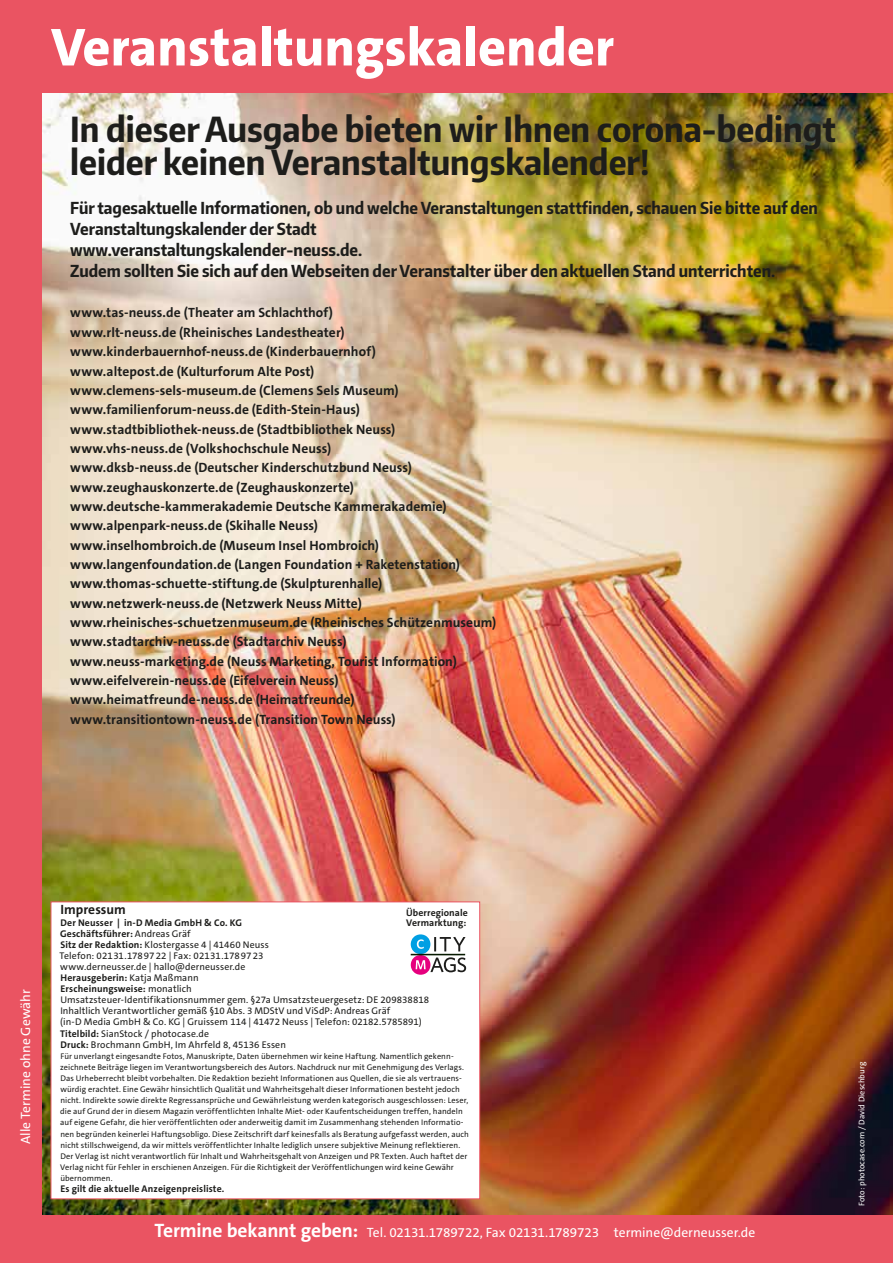
<style>
.page{position:relative;width:893px;height:1263px;background:#ea5462}
.page>*{position:absolute;margin:0;border:0;box-sizing:border-box;transform-origin:0 0}
.t1{font:800 54px "The Sans C5";color:#fff}
.t2{font:700 34.5px/33px "Encode Sans Condensed";color:#1d1d1b}
.t3{font:700 16.5px/21px "Encode Sans Condensed";color:#1d1d1b}
.t4{font:700 13.5px/19.4px "The Sans C5";letter-spacing:.005em;color:#1d1d1b}
.t5{font:13.5px "The Sans C5";letter-spacing:-.005em;color:#fff}
.t6{font:9.75px/11.1px "The Sans C5";letter-spacing:.01em;color:#1d1d1b}
.t7{font:700 9.75px/10.5px "The Sans C5";letter-spacing:.01em;color:#1d1d1b}
.t8{font:8.25px/11.1px "The Sans C5";letter-spacing:.015em;color:#1d1d1b}
.t9{font:8.25px "The Sans C5";color:#fff}
.s1{font-weight:700}
.s2{font-weight:700;font-size:19.5px}
</style>
<div class="page">
<img style="left:43px;top:94px;width:849px;height:1120px">
<div style="left:51px;top:902px;width:429px;height:297px;background:#fff"></div>
<div style="left:51px;top:901px;width:429px;height:298px;border:1px solid #ea5462"></div>
<svg style="left:411px;top:934px;width:55px;height:41px"></svg>
<hr style="left:411px;top:954px;width:54px;height:1px;background:#061a00">
<img style="left:892px;top:93px;width:1px;height:1122px">
<img style="left:701px;top:106px;width:157px;height:43px">
<h1 class="t1" style="left:51px;top:13px;width:565px">Veranstaltungskalender</h1>
<h2 class="t2" style="left:70px;top:111px;width:767px">In dieser Ausgabe bieten wir Ihnen corona-bedingt leider keinen Veranstaltungskalender!</h2>
<p class="t3" style="left:70px;top:197px;width:749px">Für tagesaktuelle Informationen, ob und welche Veranstaltungen stattfinden, schauen Sie bitte auf den Veranstaltungskalender der Stadt<br>www.veranstaltungskalender-neuss.de.<br>Zudem sollten Sie sich auf den Webseiten der Veranstalter über den aktuellen Stand unterrichten.</p>
<p class="t4" style="left:70px;top:303px;width:428px">www.tas-neuss.de (Theater am Schlachthof)<br>www.rlt-neuss.de (Rheinisches Landestheater) www.kinderbauernhof-neuss.de (Kinderbauernhof)<br>www.altepost.de (Kulturforum Alte Post) www.clemens-sels-museum.de (Clemens Sels Museum) www.familienforum-neuss.de (Edith-Stein-Haus) www.stadtbibliothek-neuss.de (Stadtbibliothek Neuss) www.vhs-neuss.de (Volkshochschule Neuss)<br>www.dksb-neuss.de (Deutscher Kinderschutzbund Neuss) www.zeughauskonzerte.de (Zeughauskonzerte) www.deutsche-kammerakademie Deutsche Kammerakademie) www.alpenpark-neuss.de (Skihalle Neuss)<br>www.inselhombroich.de (Museum Insel Hombroich) www.langenfoundation.de (Langen Foundation + Raketenstation) www.thomas-schuette-stiftung.de (Skulpturenhalle) www.netzwerk-neuss.de (Netzwerk Neuss Mitte) www.rheinisches-schuetzenmuseum.de (Rheinisches Schützenmuseum) www.stadtarchiv-neuss.de (Stadtarchiv Neuss) www.neuss-marketing.de (Neuss Marketing, Tourist Information) www.eifelverein-neuss.de (Eifelverein Neuss) www.heimatfreunde-neuss.de (Heimatfreunde) www.transitiontown-neuss.de (Transition Town Neuss)</p>
<h3 class="t5" style="left:17px;top:1144px;width:156px;rotate:-90deg">Alle Termine ohne Gewähr</h3>
<h3 class="t4" style="left:60px;top:900px;width:67px">Impressum</h3>
<p class="t6" style="left:60px;top:917px;width:371px"><span class="s1">Der Neusser | in-D Media GmbH &amp; Co. KG<br>Geschäftsführer:</span> Andreas Gräf<br><span class="s1">Sitz der Redaktion:</span> Klostergasse 4 | 41460 Neuss<br>Telefon: 02131.1789722 | Fax: 02131.1789723<br>www.derneusser.de | hallo@derneusser.de<br><span class="s1">Herausgeberin:</span> Katja Maßmann<br><span class="s1">Erscheinungsweise:</span> monatlich<br>Umsatzsteuer-Identifikationsnummer gem. §27a Umsatzsteuergesetz: DE 209838818<br>Inhaltlich Verantwortlicher gemäß §10 Abs. 3 MDStV und ViSdP: Andreas Gräf<br>(in-D Media GmbH &amp; Co. KG | Gruissem 114 | 41472 Neuss | Telefon: 02182.5785891)<br><span class="s1">Titelbild:</span> SianStock / photocase.de<br><span class="s1">Druck:</span> Brochmann GmbH, Im Ahrfeld 8, 45136 Essen</p>
<p class="t8" style="left:60px;top:1050px;width:410px">Für unverlangt eingesandte Fotos, Manuskripte, Daten übernehmen wir keine Haftung. Namentlich gekenn&shy;zeichnete Beiträge liegen im Verantwortungsbereich des Autors. Nachdruck nur mit Genehmigung des Verlags.<br>Das Urheberrecht bleibt vorbehalten. Die Redaktion bezieht Informationen aus Quellen, die sie als vertrauens&shy;würdig erachtet. Eine Gewähr hinsichtlich Qualität und Wahrheitsgehalt dieser Informationen besteht jedoch nicht. Indirekte sowie direkte Regressansprüche und Gewährleistung werden kategorisch ausgeschlossen: Leser, die auf Grund der in diesem Magazin veröffentlichten Inhalte Miet- oder Kaufentscheidungen treffen, handeln auf eigene Gefahr, die hier veröffentlichten oder anderweitig damit im Zusammenhang stehenden Informatio&shy;nen begründen keinerlei Haftungsobligo. Diese Zeitschrift darf keinesfalls als Beratung aufgefasst werden, auch nicht stillschweigend, da wir mittels veröffentlichter Inhalte lediglich unsere subjektive Meinung reflektieren.<br>Der Verlag ist nicht verantwortlich für Inhalt und Wahrheitsgehalt von Anzeigen und PR Texten. Auch haftet der Verlag nicht für Fehler in erschienen Anzeigen. Für die Richtigkeit der Veröffentlichungen wird keine Gewähr übernommen.</p>
<p class="t7" style="left:61px;top:1183px;width:165px">Es gilt die aktuelle Anzeigenpreisliste.</p>
<p class="t7" style="left:406px;top:907px;width:63px">Überregionale<br>Vermarktung:</p>
<h3 class="t5" style="left:155px;top:1224px;width:602px"><span class="s2">Termine bekannt geben:</span> Tel. 02131.1789722, Fax 02131.1789723 termine@derneusser.de</h3>
<p class="t9" style="left:856px;top:1206px;width:145px;rotate:-90deg">Foto: photocase.com / David Dieschburg</p>
</div>
